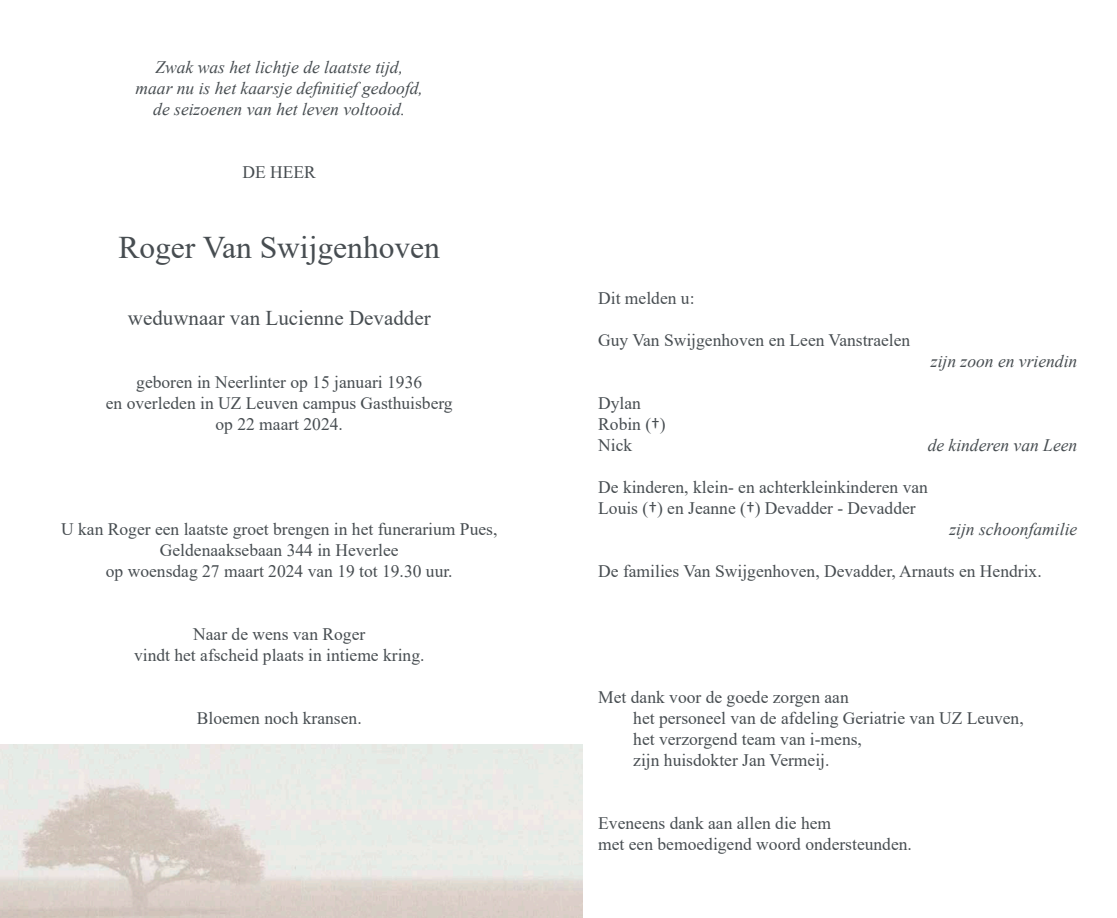
<style>
.page{position:relative;width:1117px;height:918px;background:#fff}
.page>*{position:absolute;margin:0;border:0;box-sizing:border-box;transform-origin:0 0}
.t1{font:31.5px "Times New Roman";color:#474d51}
.t2{font:21px "Times New Roman";color:#474d51}
.t3{font:17.5px/21px "Times New Roman";color:#474d51}
.t4{font:italic 17.5px/21px "Times New Roman";color:#474d51;text-align:center}
.s1{font-family:"Calibri"}
</style>
<div class="page">
<img style="left:0;top:744px;width:582px;height:174px">
<p class="t4" style="left:135px;top:56px;width:289px">Zwak was het lichtje de laatste tijd, maar nu is het kaarsje definitief gedoofd, de seizoenen van het leven voltooid.</p>
<p class="t3" style="left:242px;top:161px;width:75px">DE HEER</p>
<h1 class="t1" style="left:118px;top:225px;width:323px">Roger Van Swijgenhoven</h1>
<p class="t2" style="left:128px;top:303px;width:304px">weduwnaar van Lucienne Devadder</p>
<p class="t3" style="left:106px;top:371px;width:348px;text-align:center">geboren in Neerlinter op 15 januari 1936<br>en overleden in UZ Leuven campus Gasthuisberg op 22 maart 2024.</p>
<p class="t3" style="left:61px;top:518px;width:437px;text-align:center">U kan Roger een laatste groet brengen in het funerarium Pues,<br>Geldenaaksebaan 344 in Heverlee<br>op woensdag 27 maart 2024 van 19 tot 19.30 uur.</p>
<p class="t3" style="left:134px;top:623px;width:292px;text-align:center">Naar de wens van Roger<br>vindt het afscheid plaats in intieme kring.</p>
<p class="t3" style="left:197px;top:707px;width:166px">Bloemen noch kransen.</p>
<p class="t3" style="left:598px;top:287px;width:98px">Dit melden u:</p>
<p class="t3" style="left:598px;top:329px;width:313px">Guy Van Swijgenhoven en Leen Vanstraelen</p>
<p class="t3" style="left:598px;top:392px;width:69px">Dylan<br>Robin (<span class="s1">†</span>)<br>Nick</p>
<p class="t4" style="left:930px;top:350px;width:148px">zijn zoon en vriendin</p>
<p class="t4" style="left:927px;top:434px;width:151px">de kinderen van Leen</p>
<p class="t3" style="left:598px;top:476px;width:331px">De kinderen, klein- en achterkleinkinderen van<br>Louis (<span class="s1">†</span>) en Jeanne (<span class="s1">†</span>) Devadder - Devadder</p>
<p class="t4" style="left:949px;top:518px;width:129px">zijn schoonfamilie</p>
<p class="t3" style="left:598px;top:560px;width:445px">De families Van Swijgenhoven, Devadder, Arnauts en Hendrix.</p>
<p class="t3" style="left:633px;top:686px;width:392px;text-indent:-35px">Met dank voor de goede zorgen aan<br>het personeel van de afdeling Geriatrie van UZ Leuven, het verzorgend team van i-mens,<br>zijn huisdokter Jan Vermeij.</p>
<p class="t3" style="left:598px;top:812px;width:315px">Eveneens dank aan allen die hem<br>met een bemoedigend woord ondersteunden.</p>
</div>
